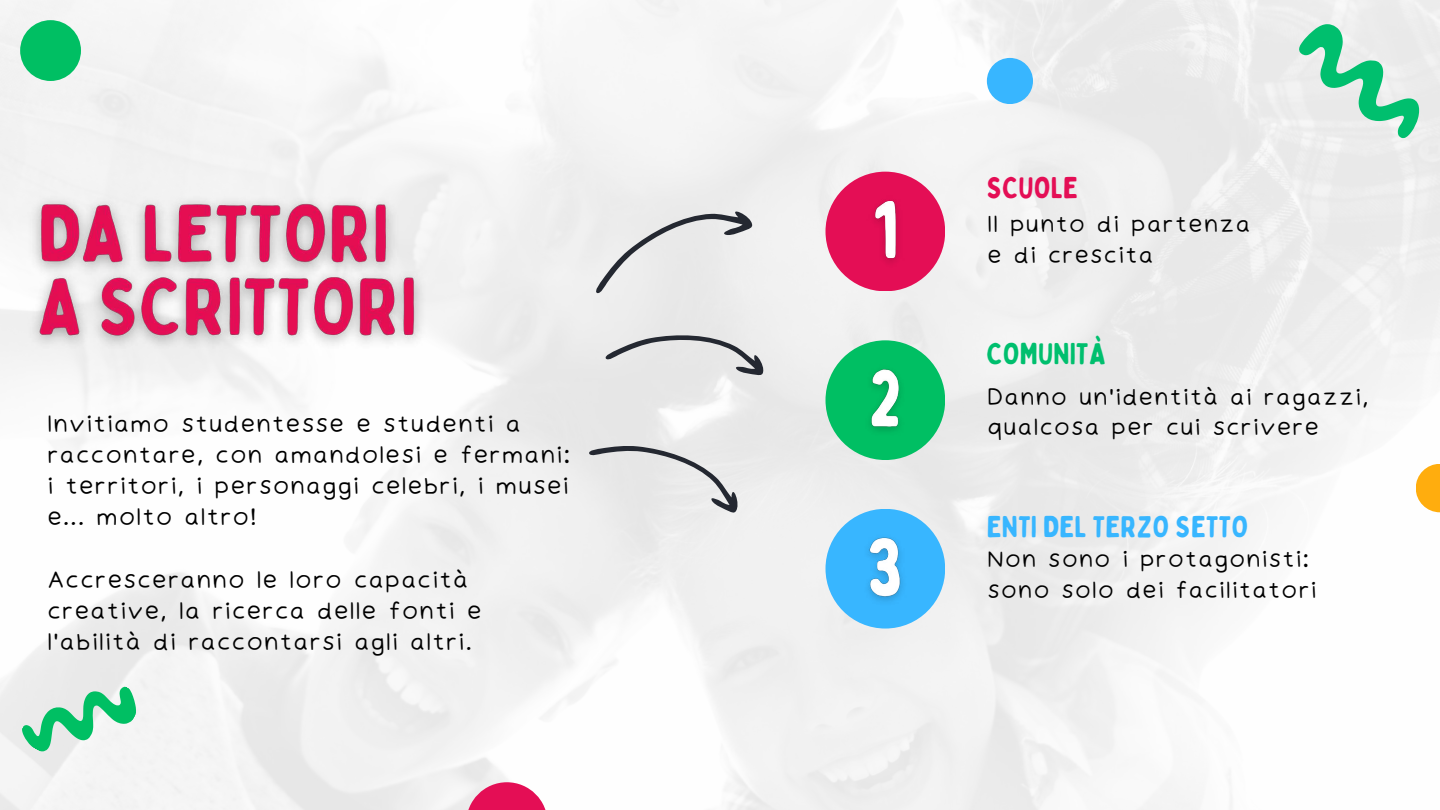
<style>
.page{position:relative;width:1440px;height:810px;background:#fff}
.page>*{position:absolute;margin:0;border:0;box-sizing:border-box;transform-origin:0 0}
.t1{font:30px "Bobby Jones Soft";color:#38b6ff}
.t2{font:30px "Bobby Jones Soft";color:#00bf6e}
.t3{font:30px "Bobby Jones Soft";color:#e40e55}
.t4{font:22.5px/31.2px "Irene Florentina";color:#000}
.t5{font:22px/30.8px "Irene Florentina";color:#000}
</style>
<div class="page">
<img style="left:0;top:0;width:1440px;height:810px">
<div style="left:826px;top:172px;width:119px;height:119px;background:#e40e55;border-radius:50%"></div>
<div style="left:826px;top:340px;width:119px;height:120px;background:#00bf63;border-radius:50%"></div>
<div style="left:826px;top:509px;width:119px;height:120px;background:#38b6ff;border-radius:50%"></div>
<img style="left:20px;top:185px;width:413px;height:175px">
<img style="left:874px;top:200px;width:24px;height:63px">
<img style="left:870px;top:369px;width:31px;height:63px">
<img style="left:868px;top:537px;width:35px;height:65px">
<svg style="left:581px;top:200px;width:180px;height:96px"></svg>
<svg style="left:586px;top:306px;width:185px;height:233px;background:#e0e1e1"></svg>
<svg style="left:1299px;top:24px;width:120px;height:114px;background:#abdfc9"></svg>
<svg style="left:16px;top:652px;width:130px;height:131px"></svg>
<svg style="left:1416px;top:464px;width:24px;height:48px"></svg>
<div style="left:987px;top:58px;width:46px;height:46px;background:#38b6ff;border-radius:50%"></div>
<svg style="left:466px;top:782px;width:82px;height:28px;fill:#e40e55"></svg>
<div style="left:20px;top:20px;width:61px;height:61px;background:#00bf63;border-radius:50%"></div>
<p class="t4" style="left:47px;top:408px;width:526px">Invitiamo studentesse e studenti a raccontare, con amandolesi e fermani: i territori, i personaggi celebri, i musei e... molto altro!</p>
<p class="t4" style="left:47px;top:564px;width:437px">Accresceranno le loro capacità creative, la ricerca delle fonti e l'abilità di raccontarsi agli altri.</p>
<h1 class="t3" style="left:987px;top:169px;width:93px">SCUOLE</h1>
<p class="t5" style="left:987px;top:209px;width:266px">Il punto di partenza e di crescita</p>
<h1 class="t2" style="left:987px;top:335px;width:121px">COMUNITÀ</h1>
<p class="t5" style="left:987px;top:381px;width:384px">Danno un'identità ai ragazzi, qualcosa per cui scrivere</p>
<h1 class="t1" style="left:987px;top:508px;width:263px">ENTI DEL TERZO SETTO</h1>
<p class="t5" style="left:987px;top:544px;width:332px">Non sono i protagonisti: sono solo dei facilitatori</p>
</div>
